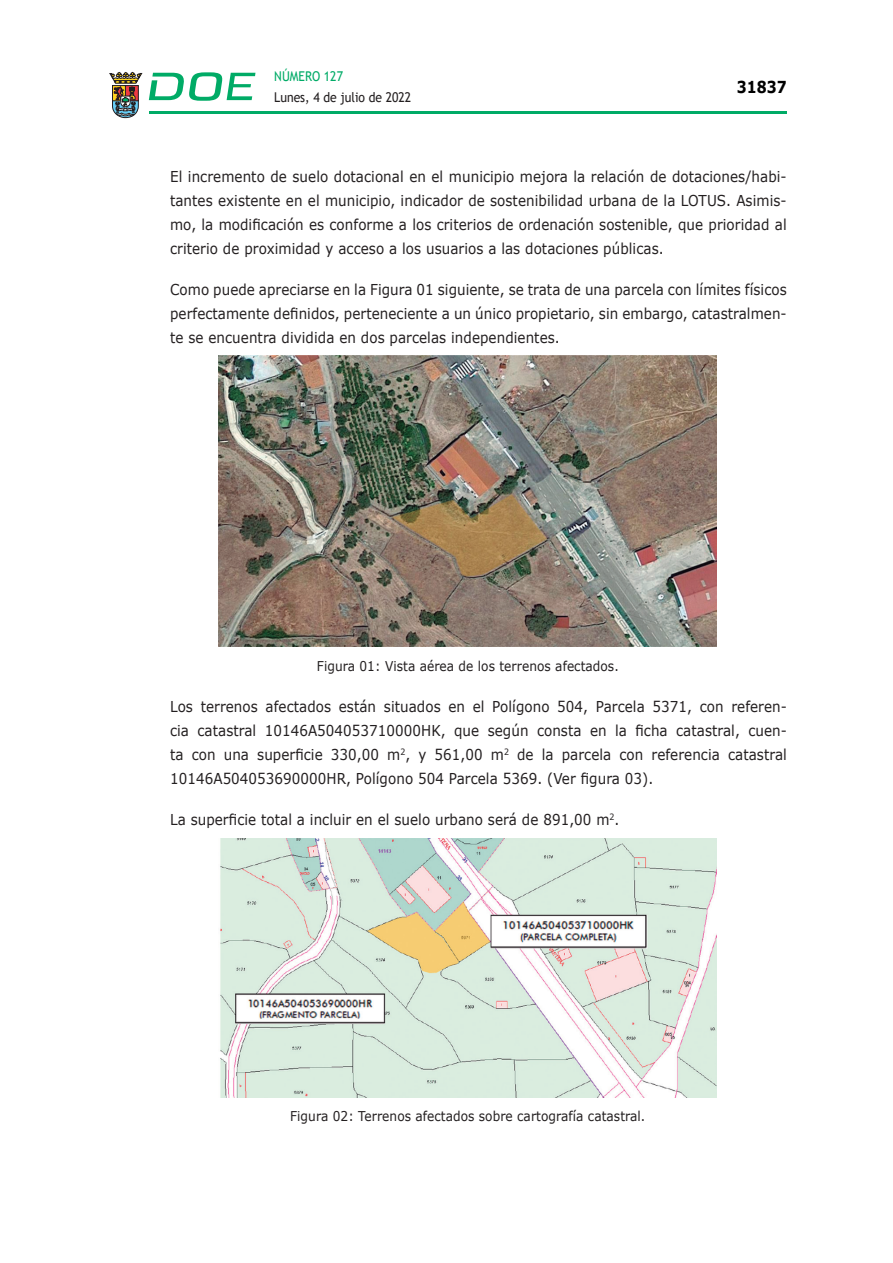
<style>
.page{position:relative;width:893px;height:1263px;background:#fff}
.page>*{position:absolute;margin:0;border:0;box-sizing:border-box;transform-origin:0 0}
.t1{font:700 16.5px "Verdana";color:#000;scale:.85 1}
.CUERPO_DE_TEXTO{font:15px/24px "Verdana";letter-spacing:.005em;color:#231f20;text-align:justify;scale:.9 1}
.CUERPO_DE_TEXTO-2{font:13.5px "Verdana";letter-spacing:.005em;color:#231f20;scale:.9 1}
.t2{font:13.5px "Trebuchet MS";color:#231f20;scale:.9 1}
.t3{font:13.5px "Trebuchet MS";color:#00ab67;scale:.9 1}
</style>
<div class="page">
<hr style="left:149px;top:111px;width:638px;height:3px;background:#00ab66">
<svg style="left:109px;top:72px;width:33px;height:46px"></svg>
<svg style="left:149px;top:72px;width:106px;height:29px"></svg>
<img style="left:219px;top:356px;width:497px;height:291px">
<img style="left:220px;top:839px;width:496px;height:259px">
<p class="t3" style="left:274px;top:67px;width:78px">NÚMERO 127</p>
<p class="t2" style="left:274px;top:88px;width:154px">Lunes, 4 de julio de 2022</p>
<p class="t1" style="left:737px;top:75px;width:60px">31837</p>
<p class="CUERPO_DE_TEXTO" style="left:170px;top:164px;width:687px">El incremento de suelo dotacional en el municipio mejora la relación de dotaciones/habi&shy;tantes existente en el municipio, indicador de sostenibilidad urbana de la LOTUS. Asimis&shy;mo, la modificación es conforme a los criterios de ordenación sostenible, que prioridad al criterio de proximidad y acceso a los usuarios a las dotaciones públicas.</p>
<p class="CUERPO_DE_TEXTO" style="left:170px;top:277px;width:687px">Como puede apreciarse en la Figura 01 siguiente, se trata de una parcela con límites físicos perfectamente definidos, perteneciente a un único propietario, sin embargo, catastralmen&shy;te se encuentra dividida en dos parcelas independientes.</p>
<p class="CUERPO_DE_TEXTO-2" style="left:317px;top:656px;width:337px">Figura 01: Vista aérea de los terrenos afectados.</p>
<p class="CUERPO_DE_TEXTO" style="left:170px;top:694px;width:687px">Los terrenos afectados están situados en el Polígono 504, Parcela 5371, con referen&shy;cia catastral 10146A504053710000HK, que según consta en la ficha catastral, cuen&shy;ta con una superficie 330,00 m<sup>2</sup>, y 561,00 m<sup>2</sup> de la parcela con referencia catastral 10146A504053690000HR, Polígono 504 Parcela 5369. (Ver figura 03).</p>
<p class="CUERPO_DE_TEXTO" style="left:170px;top:807px;width:501px">La superficie total a incluir en el suelo urbano será de 891,00 m<sup>2</sup>.</p>
<p class="CUERPO_DE_TEXTO-2" style="left:290px;top:1107px;width:396px">Figura 02: Terrenos afectados sobre cartografía catastral.</p>
</div>
